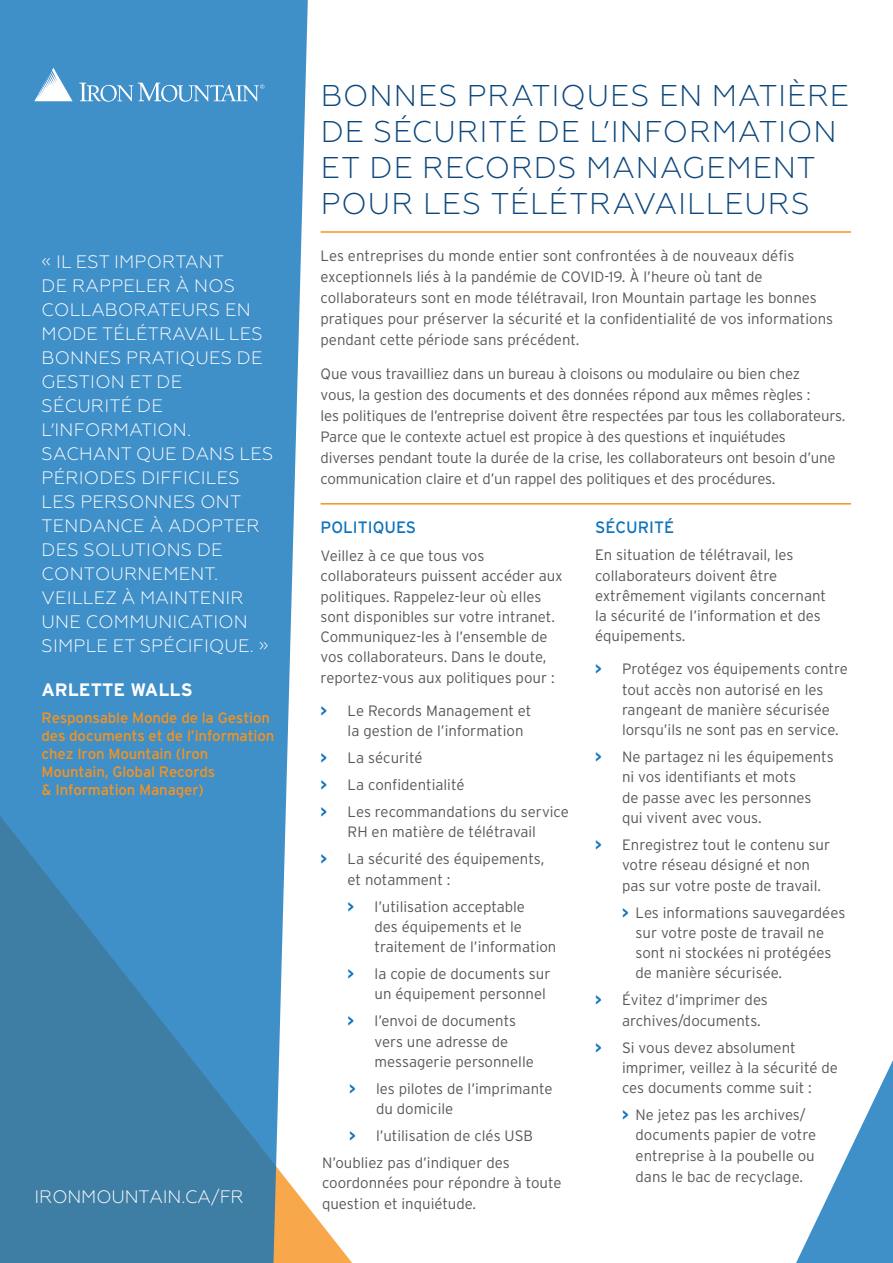
<style>
.page{position:relative;width:893px;height:1263px;background:#fff}
.page>*{position:absolute;margin:0;border:0;box-sizing:border-box;transform-origin:0 0}
.Title_Text{font:300 30px/36px "Geometria";letter-spacing:.03em;color:#0d477c}
.Title_Text-2{font:300 18px/24px "Geometria";letter-spacing:.01em;color:#fff}
.Title_Text-3{font:300 18px "Geometria";letter-spacing:-.01em;color:#fff}
.Title_Text-4{font:700 18px "Interstate";color:#fff}
.Body_Header{font:16.5px "Interstate";color:#1074bc}
.Body_Copy{font:300 15px/20.2px "Interstate";color:#57585a}
.Title_Text-5{font:15px/18px "Interstate";letter-spacing:-.01em;color:#f7931d}
.s1{font-weight:700;color:#1074bc}
</style>
<div class="page">
<svg style="left:796px;top:1060px;width:97px;height:203px"></svg>
<svg style="left:308px;top:1207px;width:44px;height:56px"></svg>
<svg style="left:0;top:0;width:308px;height:1263px;background:#4991c3"></svg>
<hr style="left:321px;top:231px;width:530px;height:2px;background:#f7931d">
<hr style="left:321px;top:503px;width:530px;height:2px;background:#f7931d">
<svg style="left:79px;top:83px;width:185px;height:19px;background:#6ca9d5"></svg>
<svg style="left:34px;top:68px;width:39px;height:33px"></svg>
<p class="Title_Text-2" style="left:42px;top:250px;width:233px">« IL EST IMPORTANT<br>DE RAPPELER À NOS<br>COLLABORATEURS EN<br>MODE TÉLÉTRAVAIL LES<br>BONNES PRATIQUES DE<br>GESTION ET DE<br>SÉCURITÉ DE<br>L’INFORMATION.<br>SACHANT QUE DANS LES<br>PÉRIODES DIFFICILES<br>LES PERSONNES ONT<br>TENDANCE À ADOPTER<br>DES SOLUTIONS DE<br>CONTOURNEMENT.<br>VEILLEZ À MAINTENIR<br>UNE COMMUNICATION<br>SIMPLE ET SPÉCIFIQUE. »</p>
<p class="Title_Text-4" style="left:41px;top:680px;width:153px">ARLETTE WALLS</p>
<p class="Title_Text-5" style="left:41px;top:708px;width:234px">Responsable Monde de la Gestion des documents et de l’information chez Iron Mountain (Iron<br>Mountain, Global Records<br>&amp; Information Manager)</p>
<p class="Title_Text-3" style="left:35px;top:1186px;width:211px">IRONMOUNTAIN.CA/FR</p>
<p class="Title_Text" style="left:321px;top:78px;width:530px">BONNES PRATIQUES EN MATIÈRE<br>DE SÉCURITÉ DE L’INFORMATION<br>ET DE RECORDS MANAGEMENT<br>POUR LES TÉLÉTRAVAILLEURS</p>
<p class="Body_Copy" style="left:321px;top:245px;width:514px;line-height:21px">Les entreprises du monde entier sont confrontées à de nouveaux défis exceptionnels liés à la pandémie de COVID-19. À l’heure où tant de collaborateurs sont en mode télétravail, Iron Mountain partage les bonnes pratiques pour préserver la sécurité et la confidentialité de vos informations pendant cette période sans précédent.</p>
<p class="Body_Copy" style="left:321px;top:363px;width:526px;line-height:21px">Que vous travailliez dans un bureau à cloisons ou modulaire ou bien chez<br>vous, la gestion des documents et des données répond aux mêmes règles :<br>les politiques de l’entreprise doivent être respectées par tous les collaborateurs.<br>Parce que le contexte actuel est propice à des questions et inquiétudes<br>diverses pendant toute la durée de la crise, les collaborateurs ont besoin d’une communication claire et d’un rappel des politiques et des procédures.</p>
<p class="Body_Header" style="left:321px;top:518px;width:97px">POLITIQUES</p>
<p class="Body_Copy" style="left:321px;top:546px;width:244px">Veillez à ce que tous vos collaborateurs puissent accéder aux politiques. Rappelez-leur où elles sont disponibles sur votre intranet.<br>Communiquez-les à l’ensemble de vos collaborateurs. Dans le doute, reportez-vous aux politiques pour :</p>
<p class="Body_Copy" style="left:348px;top:700px;width:185px;text-indent:-27px"><span class="s1">&gt;</span> Le Records Management et la gestion de l’information</p>
<p class="Body_Copy" style="left:321px;top:747px;width:104px"><span class="s1">&gt;</span> La sécurité</p>
<p class="Body_Copy" style="left:321px;top:774px;width:146px"><span class="s1">&gt;</span> La confidentialité</p>
<p class="Body_Copy" style="left:321px;top:801px;width:250px;text-align:center"><span class="s1">&gt;</span> Les recommandations du service<br>RH en matière de télétravail</p>
<p class="Body_Copy" style="left:348px;top:849px;width:198px;text-indent:-27px"><span class="s1">&gt;</span> La sécurité des équipements, et notamment :</p>
<p class="Body_Copy" style="left:375px;top:896px;width:183px;text-indent:-27px"><span class="s1">&gt;</span> l’utilisation acceptable<br>des équipements et le traitement de l’information</p>
<p class="Body_Copy" style="left:375px;top:963px;width:177px;text-indent:-27px"><span class="s1">&gt;</span> la copie de documents sur un équipement personnel</p>
<p class="Body_Copy" style="left:375px;top:1011px;width:161px;text-indent:-27px"><span class="s1">&gt;</span> l’envoi de documents vers une adresse de messagerie personnelle</p>
<p class="Body_Copy" style="left:376px;top:1078px;width:178px;text-indent:-27px"><span class="s1">&gt;</span> les pilotes de l’imprimante du domicile</p>
<p class="Body_Copy" style="left:349px;top:1125px;width:185px"><span class="s1">&gt;</span> l’utilisation de clés USB</p>
<p class="Body_Copy" style="left:322px;top:1152px;width:241px;line-height:20.7px">N’oubliez pas d’indiquer des coordonnées pour répondre à toute question et inquiétude.</p>
<p class="Body_Header" style="left:595px;top:518px;width:81px">SÉCURITÉ</p>
<p class="Body_Copy" style="left:595px;top:545px;width:233px">En situation de télétravail, les collaborateurs doivent être extrêmement vigilants concernant la sécurité de l’information et des équipements.</p>
<p class="Body_Copy" style="left:622px;top:659px;width:227px;text-indent:-27px"><span class="s1">&gt;</span> Protégez vos équipements contre tout accès non autorisé en les rangeant de manière sécurisée lorsqu’ils ne sont pas en service.</p>
<p class="Body_Copy" style="left:622px;top:747px;width:213px;text-indent:-27px"><span class="s1">&gt;</span> Ne partagez ni les équipements ni vos identifiants et mots<br>de passe avec les personnes qui vivent avec vous.</p>
<p class="Body_Copy" style="left:622px;top:834px;width:210px;text-indent:-27px"><span class="s1">&gt;</span> Enregistrez tout le contenu sur votre réseau désigné et non pas sur votre poste de travail.</p>
<p class="Body_Copy" style="left:636px;top:902px;width:211px;text-indent:-14px"><span class="s1">&gt;</span> Les informations sauvegardées sur votre poste de travail ne sont ni stockées ni protégées de manière sécurisée.</p>
<p class="Body_Copy" style="left:622px;top:990px;width:147px;text-indent:-27px"><span class="s1">&gt;</span> Évitez d’imprimer des archives/documents.</p>
<p class="Body_Copy" style="left:622px;top:1037px;width:217px;text-indent:-27px"><span class="s1">&gt;</span> Si vous devez absolument imprimer, veillez à la sécurité de ces documents comme suit :</p>
<p class="Body_Copy" style="left:636px;top:1104px;width:182px;text-indent:-14px"><span class="s1">&gt;</span> Ne jetez pas les archives/ documents papier de votre entreprise à la poubelle ou dans le bac de recyclage.</p>
</div>
